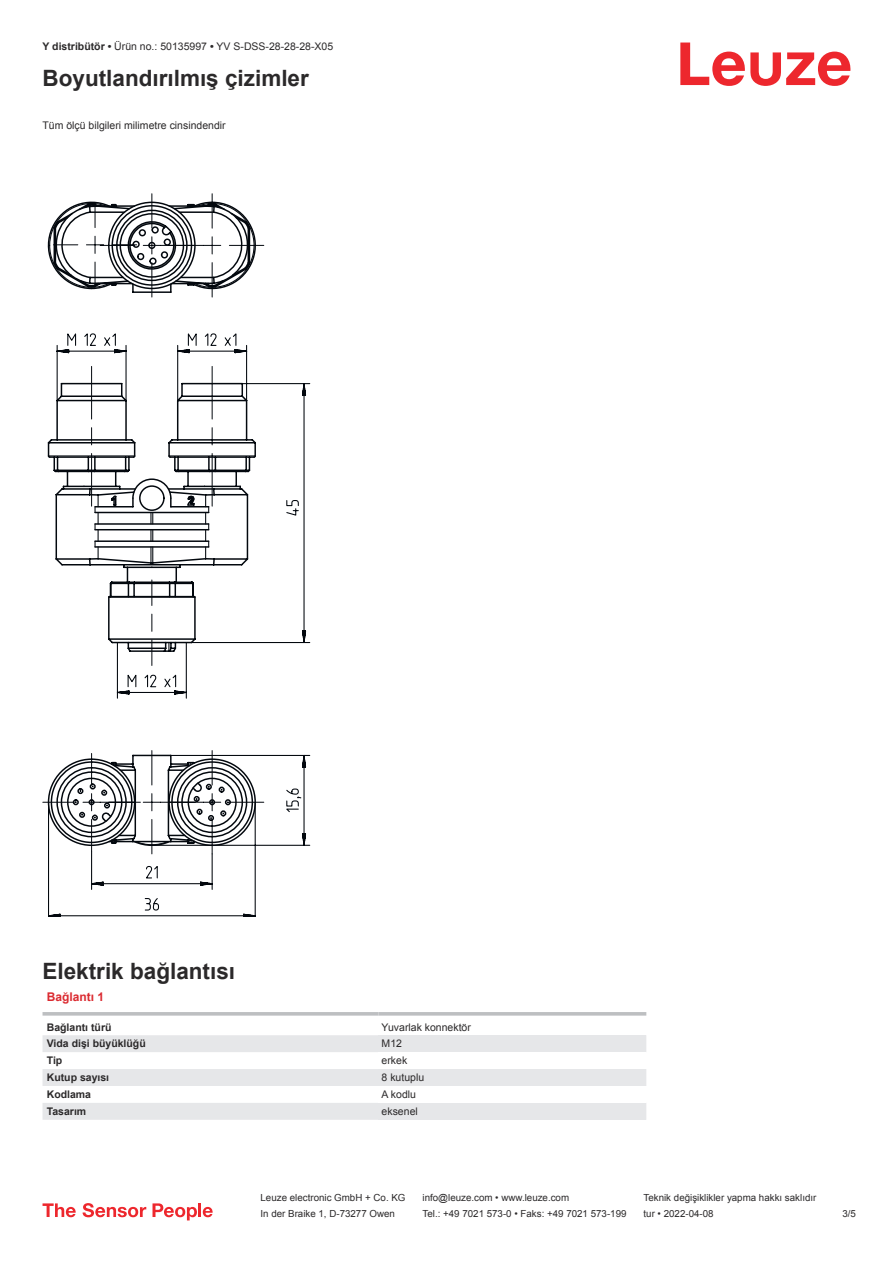
<style>
.page{position:relative;width:893px;height:1263px;background:#fff}
.page>*{position:absolute;margin:0;border:0;box-sizing:border-box;transform-origin:0 0}
.t1{font:700 22.5px "Arial";color:#2b292a}
.t2{font:700 12px "Arial";color:#db2a30}
.t3{font:10.5px "Arial";color:#2b292a}
.t4{font:700 10.5px "Arial";color:#2b292a}
.t5{font:9.75px "Arial";color:#2b292a}
.s1{font-weight:700}
</style>
<div class="page">
<svg style="left:680px;top:43px;width:170px;height:43px"></svg>
<svg style="left:43px;top:1015px;width:603px;height:1px"></svg>
<svg style="left:43px;top:1035px;width:335px;height:85px;fill:#e6e7e9"></svg>
<hr style="left:43px;top:1012px;width:335px;height:3px;background:#bdbfc1">
<hr style="left:378px;top:1012px;width:268px;height:3px;background:#bdbfc1">
<div style="left:378px;top:1035px;width:268px;height:17px;background:#e6e7e9"></div>
<div style="left:378px;top:1069px;width:268px;height:17px;background:#e6e7e9"></div>
<div style="left:378px;top:1103px;width:268px;height:17px;background:#e6e7e9"></div>
<svg style="left:43px;top:1203px;width:33px;height:14px"></svg>
<svg style="left:83px;top:1203px;width:63px;height:14px"></svg>
<svg style="left:153px;top:1203px;width:44px;height:17px"></svg>
<hr style="left:198px;top:1203px;width:3px;height:14px;background:#ed272d">
<svg style="left:203px;top:1207px;width:10px;height:10px"></svg>
<svg style="left:46px;top:202px;width:167px;height:600px"></svg>
<hr style="left:152px;top:263px;width:1px;height:34px;background:#03080e">
<hr style="left:152px;top:194px;width:1px;height:34px;background:#03080e">
<svg style="left:143px;top:237px;width:17px;height:17px"></svg>
<hr style="left:212px;top:263px;width:1px;height:34px;background:#03080e">
<hr style="left:212px;top:194px;width:1px;height:34px;background:#03080e">
<hr style="left:160px;top:245px;width:35px;height:1px;background:#03080e">
<svg style="left:192px;top:201px;width:71px;height:93px"></svg>
<hr style="left:229px;top:245px;width:35px;height:1px;background:#03080e">
<svg style="left:49px;top:201px;width:88px;height:87px"></svg>
<hr style="left:43px;top:802px;width:31px;height:1px;background:#03080e">
<svg style="left:47px;top:330px;width:263px;height:586px"></svg>
<p class="t3" style="left:43px;top:43px;width:292px"><span class="s1">Y distribütör •</span> Ürün no.: 50135997 <span class="s1">•</span> YV S-DSS-28-28-28-X05</p>
<h1 class="t1" style="left:43px;top:63px;width:268px">Boyutlandırılmış çizimler</h1>
<p class="t3" style="left:43px;top:118px;width:185px">Tüm ölçü bilgileri milimetre cinsindendir</p>
<h1 class="t1" style="left:43px;top:955px;width:194px">Elektrik bağlantısı</h1>
<p class="t2" style="left:47px;top:988px;width:59px">Bağlantı 1</p>
<p class="t4" style="left:47px;top:1019px;width:66px">Bağlantı türü</p>
<p class="t3" style="left:382px;top:1019px;width:91px">Yuvarlak konnektör</p>
<p class="t4" style="left:47px;top:1036px;width:101px">Vida dişi büyüklüğü</p>
<p class="t3" style="left:382px;top:1040px;width:22px">M12</p>
<p class="t4" style="left:47px;top:1057px;width:17px">Tip</p>
<p class="t3" style="left:382px;top:1057px;width:27px">erkek</p>
<p class="t4" style="left:47px;top:1070px;width:64px">Kutup sayısı</p>
<p class="t3" style="left:382px;top:1070px;width:44px">8 kutuplu</p>
<p class="t4" style="left:47px;top:1090px;width:46px">Kodlama</p>
<p class="t3" style="left:382px;top:1090px;width:36px">A kodlu</p>
<p class="t4" style="left:47px;top:1104px;width:41px">Tasarım</p>
<p class="t3" style="left:382px;top:1104px;width:38px">eksenel</p>
<p class="t5" style="left:261px;top:1191px;width:146px">Leuze electronic GmbH + Co. KG</p>
<p class="t5" style="left:423px;top:1191px;width:148px">info@leuze.com • www.leuze.com</p>
<p class="t5" style="left:644px;top:1191px;width:174px">Teknik değişiklikler yapma hakkı saklıdır</p>
<p class="t5" style="left:261px;top:1207px;width:136px">In der Braike 1, D-73277 Owen</p>
<p class="t5" style="left:423px;top:1207px;width:205px">Tel.: +49 7021 573-0 • Faks: +49 7021 573-199</p>
<p class="t5" style="left:644px;top:1207px;width:72px">tur • 2022-04-08</p>
<p class="t5" style="left:842px;top:1210px;width:15px">3 /5</p>
</div>
